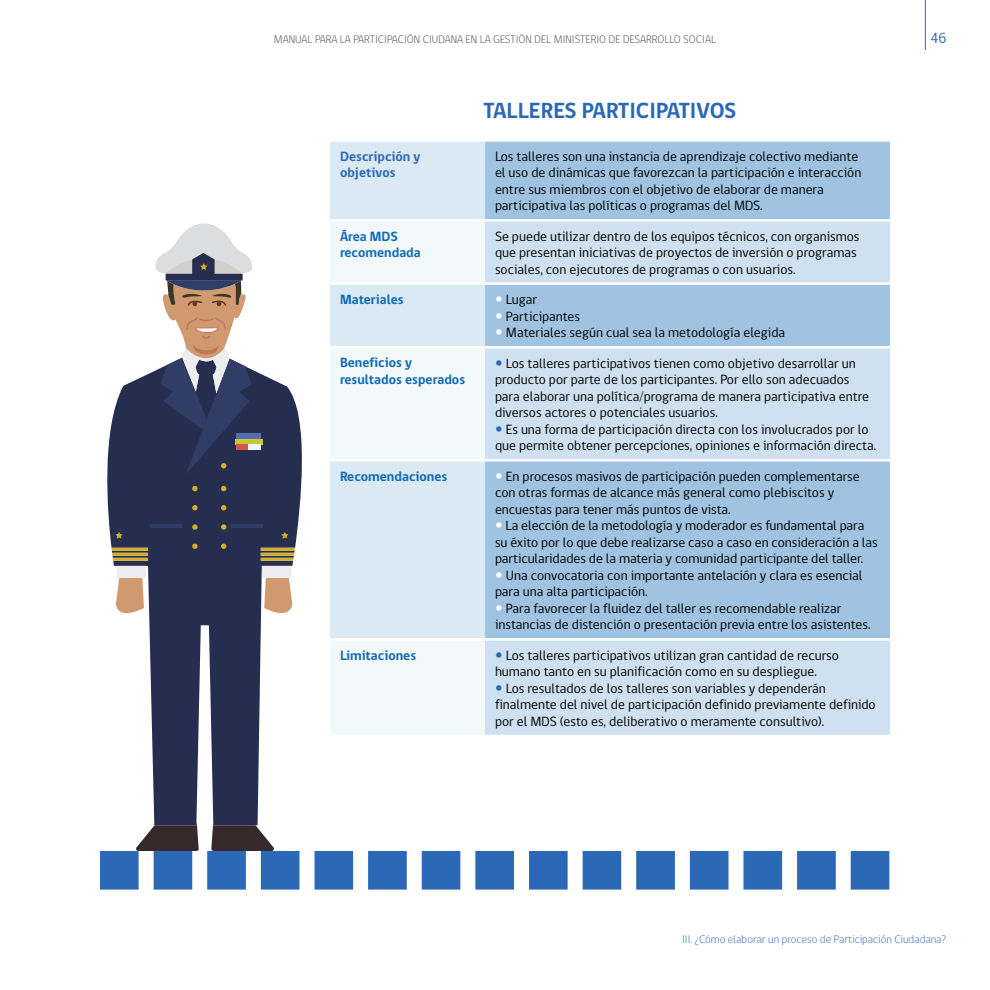
<style>
.page{position:relative;width:990px;height:990px;background:#fff}
.page>*{position:absolute;margin:0;border:0;box-sizing:border-box;transform-origin:0 0}
.titulo{font:700 22.5px "gob CL";color:#2b69b6}
.t1{font:15px "gob CL";color:#2b69b6}
.recuadros{font:13.75px/16.5px "gob CL";color:#000}
.recuadros-2{font:700 13.75px/16.5px "gob CL";color:#0f69b4}
.recuadros-3{font:700 13.75px/16.5px "gob CL";color:#2b69b6}
.t2{font:300 11.25px "gob CL";color:#4d4d4d}
.t3{font:300 11.25px "gob CL";color:#2b69b6}
</style>
<div class="page">
<hr style="left:925px;top:0;width:1px;height:50px;background:#2b69b6">
<div style="left:330px;top:142px;width:155px;height:77px;background:#dbe9f4"></div>
<div style="left:485px;top:142px;width:405px;height:77px;background:#9fc3e1"></div>
<svg style="left:330px;top:222px;width:155px;height:512px;fill:#f3f8fb"></svg>
<svg style="left:485px;top:222px;width:405px;height:513px;background:#b8d2e8"></svg>
<hr style="left:330px;top:282px;width:155px;height:3px;background:#fff">
<hr style="left:485px;top:282px;width:405px;height:3px;background:#fff">
<hr style="left:330px;top:346px;width:155px;height:2px;background:#fff">
<hr style="left:485px;top:346px;width:405px;height:2px;background:#fff">
<hr style="left:330px;top:459px;width:155px;height:3px;background:#fff">
<hr style="left:485px;top:459px;width:405px;height:3px;background:#fff">
<hr style="left:330px;top:638px;width:155px;height:3px;background:#fff">
<hr style="left:485px;top:638px;width:405px;height:3px;background:#fff">
<div style="left:100px;top:851px;width:39px;height:39px;background:#2b69b6;border:1px solid #2b69b6"></div>
<div style="left:154px;top:851px;width:38px;height:39px;background:#2b69b6;border:1px solid #2b69b6"></div>
<div style="left:207px;top:851px;width:39px;height:39px;background:#2b69b6;border:1px solid #2b69b6"></div>
<div style="left:261px;top:851px;width:38px;height:39px;background:#2b69b6;border:1px solid #2b69b6"></div>
<div style="left:315px;top:851px;width:38px;height:39px;background:#2b69b6;border:1px solid #2b69b6"></div>
<div style="left:368px;top:851px;width:39px;height:39px;background:#2b69b6;border:1px solid #2b69b6"></div>
<div style="left:422px;top:851px;width:38px;height:39px;background:#2b69b6;border:1px solid #2b69b6"></div>
<div style="left:475px;top:851px;width:39px;height:39px;background:#2b69b6;border:1px solid #2b69b6"></div>
<div style="left:529px;top:851px;width:39px;height:39px;background:#2b69b6;border:1px solid #2b69b6"></div>
<div style="left:583px;top:851px;width:38px;height:39px;background:#2b69b6;border:1px solid #2b69b6"></div>
<div style="left:636px;top:851px;width:39px;height:39px;background:#2b69b6;border:1px solid #2b69b6"></div>
<div style="left:690px;top:851px;width:39px;height:39px;background:#2b69b6;border:1px solid #2b69b6"></div>
<div style="left:743px;top:851px;width:39px;height:39px;background:#2b69b6;border:1px solid #2b69b6"></div>
<div style="left:797px;top:851px;width:39px;height:39px;background:#2b69b6;border:1px solid #2b69b6"></div>
<div style="left:851px;top:851px;width:38px;height:39px;background:#2b69b6;border:1px solid #2b69b6"></div>
<svg style="left:107px;top:369px;width:195px;height:454px;fill:#262e4f"></svg>
<svg style="left:136px;top:822px;width:63px;height:29px"></svg>
<svg style="left:211px;top:823px;width:63px;height:28px;background:#564c50"></svg>
<div style="left:235px;top:439px;width:28px;height:5px;background:#c4c936"></div>
<div style="left:237px;top:433px;width:24px;height:6px;background:#576bb0"></div>
<div style="left:249px;top:444px;width:12px;height:6px;background:#f2f7f2"></div>
<hr style="left:231px;top:524px;width:32px;height:4px;background:#303d66">
<hr style="left:150px;top:524px;width:31px;height:4px;background:#303d66">
<svg style="left:112px;top:548px;width:36px;height:73px"></svg>
<svg style="left:261px;top:548px;width:34px;height:73px"></svg>
<svg style="left:192px;top:486px;width:6px;height:5px"></svg>
<svg style="left:221px;top:486px;width:5px;height:5px"></svg>
<svg style="left:192px;top:505px;width:6px;height:5px"></svg>
<svg style="left:221px;top:505px;width:5px;height:5px"></svg>
<svg style="left:192px;top:524px;width:6px;height:6px"></svg>
<svg style="left:221px;top:524px;width:5px;height:6px"></svg>
<svg style="left:192px;top:544px;width:6px;height:5px"></svg>
<svg style="left:221px;top:544px;width:5px;height:5px"></svg>
<svg style="left:115px;top:532px;width:8px;height:7px"></svg>
<svg style="left:281px;top:532px;width:7px;height:7px"></svg>
<svg style="left:156px;top:224px;width:96px;height:250px"></svg>
<svg style="left:496px;top:296px;width:5px;height:6px"></svg>
<svg style="left:496px;top:313px;width:5px;height:5px"></svg>
<svg style="left:496px;top:329px;width:5px;height:6px"></svg>
<svg style="left:496px;top:360px;width:5px;height:5px"></svg>
<svg style="left:496px;top:426px;width:5px;height:5px"></svg>
<svg style="left:496px;top:473px;width:5px;height:6px"></svg>
<svg style="left:496px;top:523px;width:5px;height:5px"></svg>
<svg style="left:496px;top:572px;width:5px;height:6px"></svg>
<svg style="left:496px;top:605px;width:5px;height:6px"></svg>
<svg style="left:496px;top:652px;width:5px;height:6px"></svg>
<svg style="left:496px;top:685px;width:5px;height:6px"></svg>
<p class="t2" style="left:274px;top:32px;width:444px">MANUAL PARA LA PARTICIPACIÓN CIUDANA EN LA GESTIÓN DEL MINISTERIO DE DESARROLLO SOCIAL</p>
<p class="t1" style="left:930px;top:28px;width:18px">46</p>
<p class="titulo" style="left:484px;top:95px;width:254px">TALLERES PARTICIPATIVOS</p>
<p class="recuadros-3" style="left:340px;top:148px;width:82px">Descripción y objetivos</p>
<p class="recuadros" style="left:495px;top:148px;width:368px">Los talleres son una instancia de aprendizaje colectivo mediante el uso de dinámicas que favorezcan la participación e interacción entre sus miembros con el objetivo de elaborar de manera participativa las políticas o programas del MDS.</p>
<p class="recuadros-2" style="left:340px;top:228px;width:82px">Área MDS recomendada</p>
<p class="recuadros" style="left:495px;top:228px;width:366px">Se puede utilizar dentro de los equipos técnicos, con organismos que presentan iniciativas de proyectos de inversión o programas sociales, con ejecutores de programas o con usuarios.</p>
<p class="recuadros-2" style="left:340px;top:291px;width:65px">Materiales</p>
<p class="recuadros" style="left:506px;top:292px;width:33px">Lugar</p>
<p class="recuadros" style="left:506px;top:308px;width:76px">Participantes</p>
<p class="recuadros" style="left:506px;top:325px;width:281px">Materiales según cual sea la metodología elegida</p>
<p class="recuadros-2" style="left:340px;top:355px;width:127px">Beneficios y resultados esperados</p>
<p class="recuadros" style="left:495px;top:355px;width:376px;text-indent:11px">Los talleres participativos tienen como objetivo desarrollar un producto por parte de los participantes. Por ello son adecuados para elaborar una política/programa de manera participativa entre diversos actores o potenciales usuarios.</p>
<p class="recuadros" style="left:495px;top:421px;width:383px;text-align:center">Es una forma de participación directa con los involucrados por lo que permite obtener percepciones, opiniones e información directa.</p>
<p class="recuadros-2" style="left:340px;top:468px;width:109px">Recomendaciones</p>
<p class="recuadros" style="left:495px;top:468px;width:366px;text-indent:11px">En procesos masivos de participación pueden complementarse con otras formas de alcance más general como plebiscitos y encuestas para tener más puntos de vista.</p>
<p class="recuadros" style="left:495px;top:518px;width:384px;text-indent:11px">La elección de la metodología y moderador es fundamental para su éxito por lo que debe realizarse caso a caso en consideración a las particularidades de la materia y comunidad participante del taller.</p>
<p class="recuadros" style="left:495px;top:567px;width:369px;text-indent:11px">Una convocatoria con importante antelación y clara es esencial para una alta participación.</p>
<p class="recuadros" style="left:495px;top:600px;width:377px;text-indent:11px">Para favorecer la fluidez del taller es recomendable realizar instancias de distención o presentación previa entre los asistentes.</p>
<p class="recuadros-2" style="left:340px;top:647px;width:78px">Limitaciones</p>
<p class="recuadros" style="left:495px;top:647px;width:346px;text-indent:11px">Los talleres participativos utilizan gran cantidad de recurso humano tanto en su planificación como en su despliegue.</p>
<p class="recuadros" style="left:495px;top:680px;width:382px;text-indent:11px">Los resultados de los talleres son variables y dependerán finalmente del nivel de participación definido previamente definido por el MDS (esto es, deliberativo o meramente consultivo).</p>
<p class="t3" style="left:682px;top:931px;width:266px">III. ¿Cómo elaborar un proceso de Participación Ciudadana?</p>
</div>
